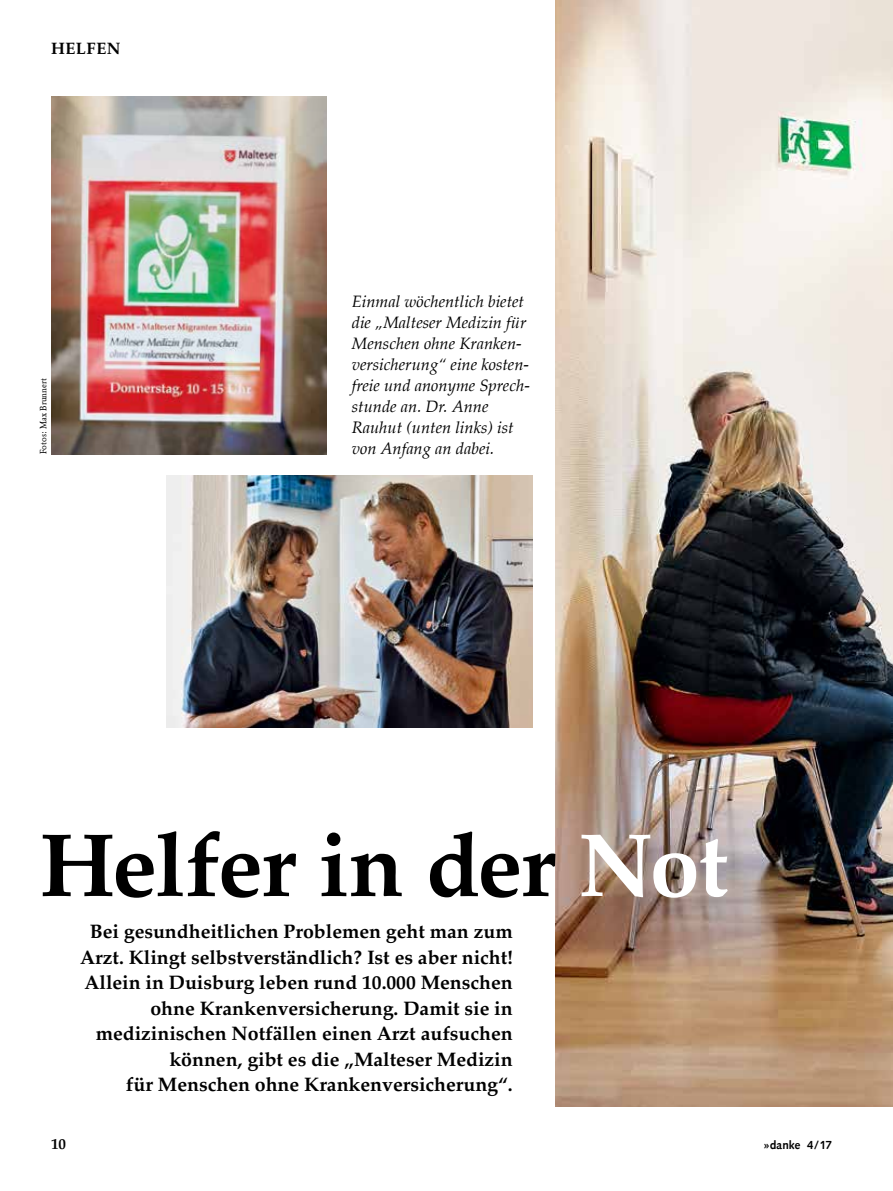
<style>
.page{position:relative;width:893px;height:1191px;background:#fff}
.page>*{position:absolute;margin:0;border:0;box-sizing:border-box;transform-origin:0 0}
.t1{font:700 90px "Palatino";letter-spacing:-.015em;color:#000}
.t2{font:700 19.5px/25.5px "Palatino";color:#000;text-align:right}
.t3{font:italic 16.5px/21px "Palatino";color:#000}
.t4{font:700 16.5px "Palatino";letter-spacing:.03em;color:#000}
.t5{font:700 15px "Palatino";color:#000}
.t6{font:12px "Malteser Syntax";letter-spacing:.02em;color:#000}
.t7{font:9px "Malteser Garamond Standard";color:#000}
.s1{color:#fff}
</style>
<div class="page">
<img style="left:555px;top:0;width:338px;height:1106px">
<img style="left:51px;top:96px;width:276px;height:358px">
<img style="left:166px;top:475px;width:367px;height:252px">
<p class="t4" style="left:51px;top:34px;width:71px">HELFEN</p>
<p class="t7" style="left:38px;top:454px;width:77px;rotate:-90deg">Fotos: Max Brunnert</p>
<p class="t3" style="left:352px;top:290px;width:180px">Einmal wöchentlich bietet die „Malteser Medizin für<br>Menschen ohne Kranken&shy;versicherung“ eine kosten&shy;freie und anonyme Sprech&shy;stunde an. Dr. Anne<br>Rauhut (unten links) ist von Anfang an dabei.</p>
<h1 class="t1" style="left:40px;top:788px;width:690px">Helfer in der <span class="s1">Not</span></h1>
<p class="t2" style="left:80px;top:918px;width:434px">Bei gesundheitlichen Problemen geht man zum Arzt. Klingt selbstverständlich? Ist es aber nicht!<br>Allein in Duisburg leben rund 10.000 Menschen ohne Krankenversicherung. Damit sie in medizinischen Notfällen einen Arzt aufsuchen können, gibt es die „Malteser Medizin<br>für Menschen ohne Krankenversicherung“.</p>
<p class="t5" style="left:51px;top:1131px;width:16px">10</p>
<p class="t6" style="left:764px;top:1138px;width:70px">»danke 4/17</p>
</div>
